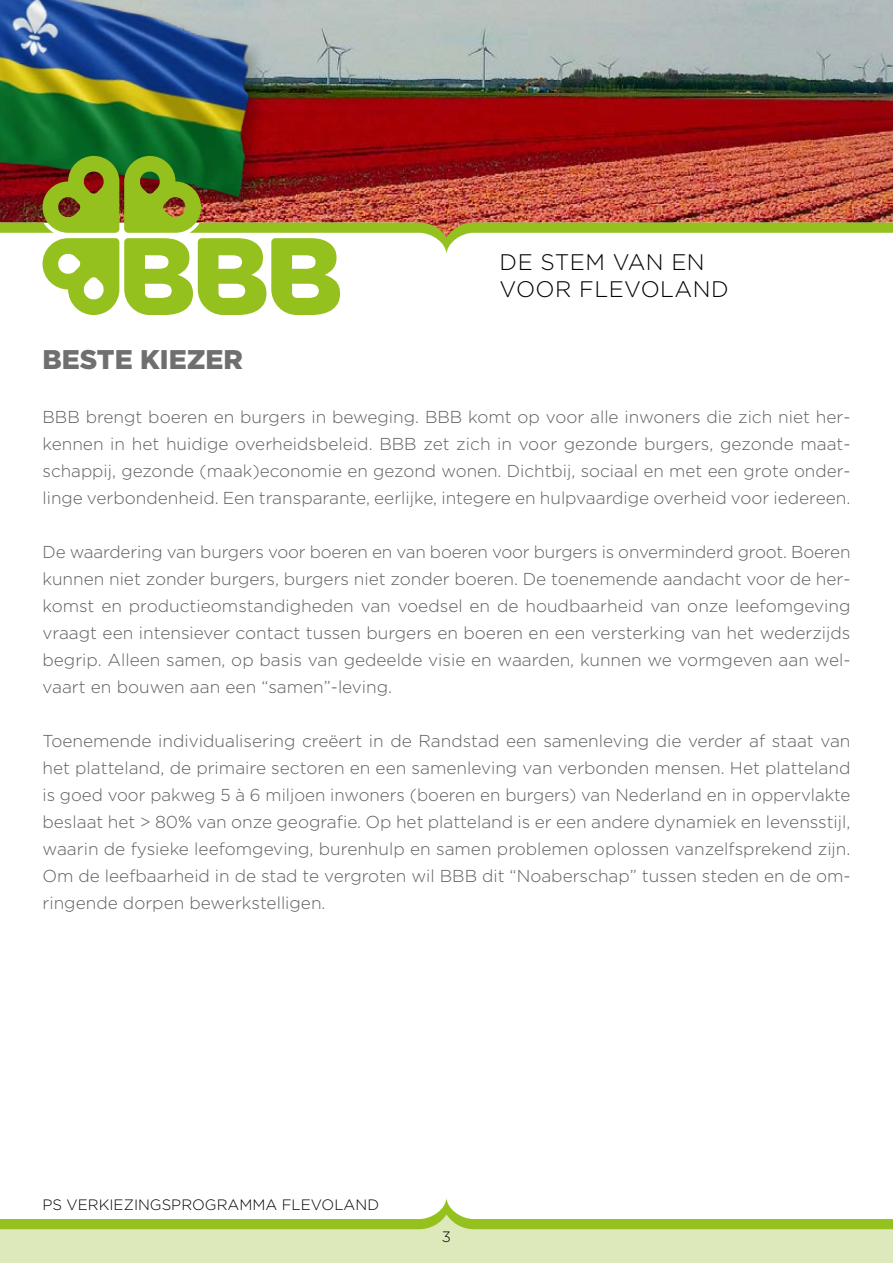
<style>
.page{position:relative;width:893px;height:1263px;background:#fff}
.page>*{position:absolute;margin:0;border:0;box-sizing:border-box;transform-origin:0 0}
.t1{font:900 27px "Gotham";color:#706f6f}
.t2{font:300 22.5px/27px "Gotham";letter-spacing:.02em;color:#000}
.t3{font:300 17.25px/27px "Gotham";color:#5f5e5e;text-align:justify}
.t4{font:300 15px "Gotham";color:#000}
</style>
<div class="page">
<div style="left:0;top:1225px;width:893px;height:38px;background:#dee9bb"></div>
<img style="left:272px;top:0;width:621px;height:156px">
<img style="left:0;top:0;width:272px;height:156px">
<img style="left:0;top:156px;width:893px;height:159px">
<svg style="left:0;top:1198px;width:893px;height:32px"></svg>
<h1 class="t1" style="left:43px;top:344px;width:202px">BESTE KIEZER</h1>
<h2 class="t2" style="left:500px;top:248px;width:231px">DE STEM VAN EN<br>VOOR FLEVOLAND</h2>
<p class="t3" style="left:43px;top:403px;width:809px">BBB brengt boeren en burgers in beweging. BBB komt op voor alle inwoners die zich niet her&shy;kennen in het huidige overheidsbeleid. BBB zet zich in voor gezonde burgers, gezonde maat&shy;schappij, gezonde (maak)economie en gezond wonen. Dichtbij, sociaal en met een grote onder&shy;linge verbondenheid. Een transparante, eerlijke, integere en hulpvaardige overheid voor iedereen.</p>
<p class="t3" style="left:43px;top:538px;width:809px">De waardering van burgers voor boeren en van boeren voor burgers is onverminderd groot. Boeren kunnen niet zonder burgers, burgers niet zonder boeren. De toenemende aandacht voor de her&shy;komst en productieomstandigheden van voedsel en de houdbaarheid van onze leefomgeving vraagt een intensiever contact tussen burgers en boeren en een versterking van het wederzijds begrip. Alleen samen, op basis van gedeelde visie en waarden, kunnen we vormgeven aan wel&shy;vaart en bouwen aan een “samen”-leving.</p>
<p class="t3" style="left:43px;top:727px;width:809px">Toenemende individualisering creëert in de Randstad een samenleving die verder af staat van het platteland, de primaire sectoren en een samenleving van verbonden mensen. Het platteland is goed voor pakweg 5 à 6 miljoen inwoners (boeren en burgers) van Nederland en in oppervlakte beslaat het &gt; 80% van onze geografie. Op het platteland is er een andere dynamiek en levensstijl, waarin de fysieke leefomgeving, burenhulp en samen problemen oplossen vanzelfsprekend zijn.<br>Om de leefbaarheid in de stad te vergroten wil BBB dit “Noaberschap” tussen steden en de om&shy;ringende dorpen bewerkstelligen.</p>
<p class="t4" style="left:43px;top:1196px;width:338px">PS VERKIEZINGSPROGRAMMA FLEVOLAND</p>
<p class="t4" style="left:442px;top:1229px;width:11px">3</p>
</div>
